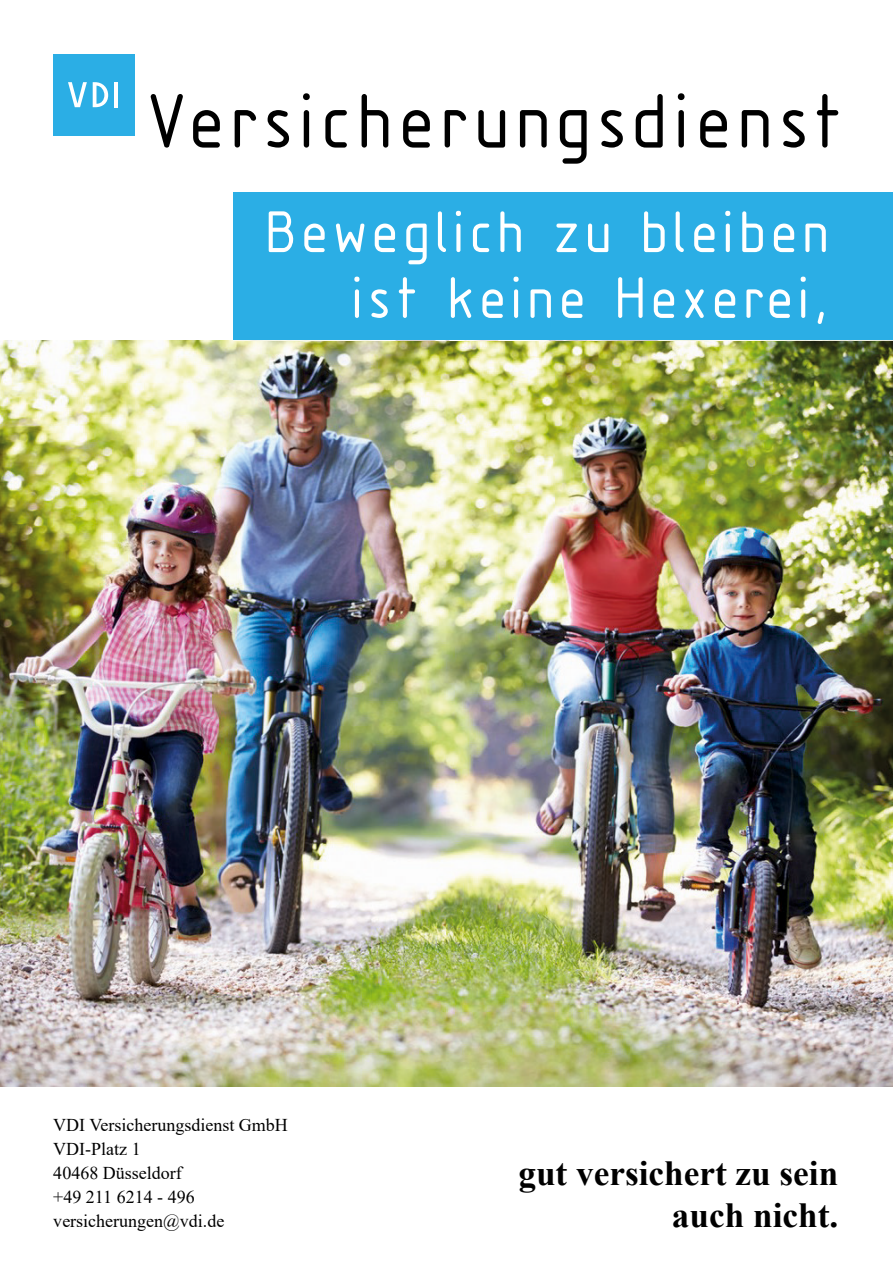
<style>
.page{position:relative;width:893px;height:1263px;background:#fff}
.page>*{position:absolute;margin:0;border:0;box-sizing:border-box;transform-origin:0 0}
.t1{font:61.05px/65.8px "Isonorm 3098 LW20";color:#fff;text-align:right}
.t2{font:700 35.25px/42.3px "Times New Roman";color:#000;text-align:right}
.t3{font:18px/24px "Times New Roman";color:#000}
</style>
<div class="page">
<img style="left:0;top:340px;width:893px;height:746px">
<div style="left:53px;top:54px;width:82px;height:81px;background:#2baee5"></div>
<svg style="left:68px;top:82px;width:19px;height:25px"></svg>
<svg style="left:93px;top:82px;width:15px;height:25px"></svg>
<hr style="left:114px;top:82px;width:4px;height:25px;background:#fff">
<svg style="left:150px;top:94px;width:33px;height:54px"></svg>
<svg style="left:193px;top:110px;width:27px;height:38px"></svg>
<svg style="left:235px;top:110px;width:21px;height:37px"></svg>
<svg style="left:267px;top:110px;width:22px;height:38px"></svg>
<svg style="left:303px;top:93px;width:7px;height:55px"></svg>
<svg style="left:325px;top:110px;width:22px;height:38px"></svg>
<svg style="left:362px;top:94px;width:26px;height:54px"></svg>
<svg style="left:403px;top:110px;width:27px;height:38px"></svg>
<svg style="left:445px;top:110px;width:21px;height:37px"></svg>
<svg style="left:478px;top:110px;width:27px;height:38px"></svg>
<svg style="left:520px;top:110px;width:27px;height:38px"></svg>
<svg style="left:560px;top:110px;width:27px;height:54px"></svg>
<svg style="left:601px;top:110px;width:22px;height:38px"></svg>
<svg style="left:636px;top:94px;width:27px;height:54px"></svg>
<svg style="left:678px;top:93px;width:6px;height:55px"></svg>
<svg style="left:700px;top:110px;width:27px;height:38px"></svg>
<svg style="left:742px;top:110px;width:26px;height:38px"></svg>
<svg style="left:783px;top:110px;width:22px;height:38px"></svg>
<svg style="left:817px;top:94px;width:21px;height:54px"></svg>
<div style="left:233px;top:192px;width:660px;height:148px;background:#2baee5"></div>
<h1 class="t1" style="left:269px;top:199px;width:570px">Beweglich zu bleiben ist keine Hexerei,</h1>
<p class="t3" style="left:53px;top:1112px;width:236px">VDI Versicherungsdienst GmbH<br>VDI-Platz 1<br>40468 Düsseldorf<br>+49 211 6214 - 496 versicherungen@vdi.de</p>
<h2 class="t2" style="left:518px;top:1151px;width:321px">gut versichert zu sein auch nicht.</h2>
</div>
